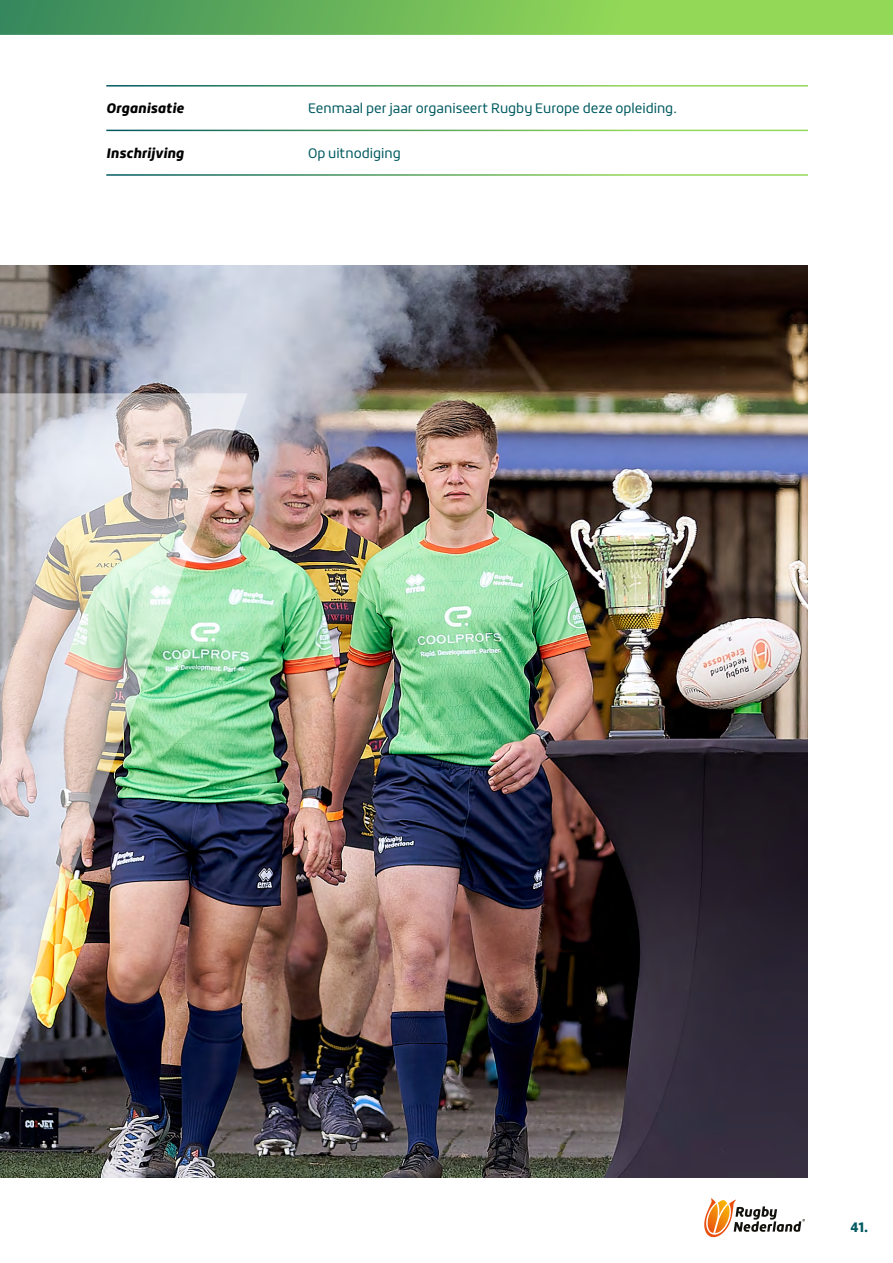
<style>
.page{position:relative;width:893px;height:1263px;background:#fff}
.page>*{position:absolute;margin:0;border:0;box-sizing:border-box;transform-origin:0 0}
.t1{font:13.5px "Roihu";color:#015a60}
.t2{font:italic 900 13.5px "Roihu";color:#000}
.t3{font:900 13.5px "Roihu";color:#015a60}
</style>
<div class="page">
<svg style="left:0;top:0;width:893px;height:35px;background:#72bb59"></svg>
<img style="left:0;top:265px;width:808px;height:913px">
<img style="left:0;top:393px;width:248px;height:785px">
<svg style="left:704px;top:1198px;width:101px;height:39px"></svg>
<p class="t2" style="left:106px;top:101px;width:79px">Organisatie</p>
<p class="t1" style="left:308px;top:101px;width:370px">Eenmaal per jaar organiseert Rugby Europe deze opleiding.</p>
<p class="t2" style="left:106px;top:145px;width:79px">Inschrijving</p>
<p class="t1" style="left:308px;top:145px;width:94px">Op uitnodiging</p>
<p class="t3" style="left:850px;top:1219px;width:19px">41.</p>
</div>
